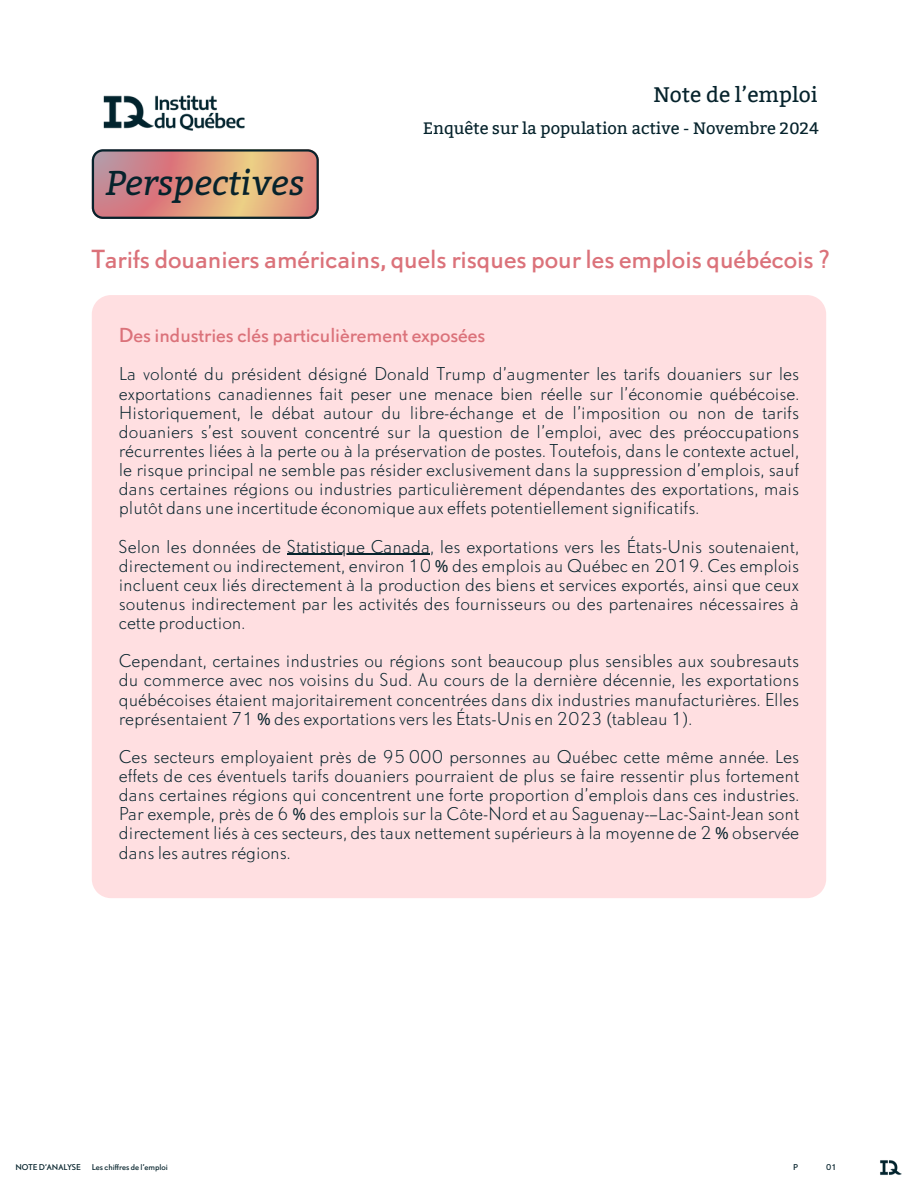
<style>
.page{position:relative;width:918px;height:1188px;background:#fff}
.page>*{position:absolute;margin:0;border:0;box-sizing:border-box;transform-origin:0 0}
.t1{font:italic 34.5px "Bitter";color:#06232c}
.t2{font:23.25px "DTL Nobel T";color:#db727a}
.t3{font:21px "Bitter";color:#06232c}
.t4{font:18px "DTL Nobel T";color:#db727a}
.t5{font:300 16.5px/19.2px "DTL Nobel T";color:#06232c;text-align:justify}
.t6{font:16.5px "Bitter";color:#06232c}
.t7{font:7.5px "DTL Nobel T";color:#06232c}
.s1{font-family:"Noto Sans";font-weight:400}
</style>
<div class="page">
<img style="left:880px;top:1160px;width:22px;height:15px">
<div style="left:92px;top:295px;width:734px;height:603px;background:#ffdfe1"></div>
<img style="left:103px;top:95px;width:142px;height:36px">
<svg style="left:92px;top:149px;width:227px;height:70px;background:#cb907d"></svg>
<hr style="left:287px;top:554px;width:143px;height:1px;background:#06232c">
<p class="t3" style="left:653px;top:83px;width:166px">Note de l’emploi</p>
<h1 class="t1" style="left:106px;top:158px;width:201px">Perspectives</h1>
<p class="t6" style="left:423px;top:118px;width:398px">Enquête sur la population active - Novembre 2024</p>
<p class="t2" style="left:92px;top:243px;width:740px">Tarifs douaniers américains, quels risques pour les emplois québécois ?</p>
<h2 class="t4" style="left:119px;top:323px;width:368px">Des industries clés particulièrement exposées</h2>
<h3 class="t5" style="left:119px;top:364px;width:682px">La volonté du président désigné Donald Trump d’augmenter les tarifs douaniers sur les exportations canadiennes fait peser une menace bien réelle sur l’économie québécoise.<br>Historiquement, le débat autour du libre-échange et de l’imposition ou non de tarifs douaniers s’est souvent concentré sur la question de l’emploi, avec des préoccupations récurrentes liées à la perte ou à la préservation de postes. Toutefois, dans le contexte actuel, le risque principal ne semble pas résider exclusivement dans la suppression d’emplois, sauf dans certaines régions ou industries particulièrement dépendantes des exportations, mais plutôt dans une incertitude économique aux effets potentiellement significatifs.</h3>
<h2 class="t5" style="left:119px;top:536px;width:682px">Selon les données de Statistique Canada, les exportations vers les États-Unis soutenaient,</h2>
<h3 class="t5" style="left:119px;top:556px;width:682px">directement ou indirectement, environ 10 <span class="s1">%</span> des emplois au Québec en 2019. Ces emplois incluent ceux liés directement à la production des biens et services exportés, ainsi que ceux soutenus indirectement par les activités des fournisseurs ou des partenaires nécessaires à cette production.</h3>
<h3 class="t5" style="left:119px;top:651px;width:682px">Cependant, certaines industries ou régions sont beaucoup plus sensibles aux soubresauts</h3>
<h3 class="t5" style="left:119px;top:670px;width:682px">du commerce avec nos voisins du Sud. Au cours de la dernière décennie, les exportations québécoises étaient majoritairement concentrées dans dix industries manufacturières. Elles représentaient 71 <span class="s1">%</span> des exportations vers les États-Unis en 2023 (tableau 1).</h3>
<h3 class="t5" style="left:119px;top:747px;width:682px">Ces secteurs employaient près de 95 000 personnes au Québec cette même année. Les</h3>
<h3 class="t5" style="left:119px;top:766px;width:682px">effets de ces éventuels tarifs douaniers pourraient de plus se faire ressentir plus fortement dans certaines régions qui concentrent une forte proportion d’emplois dans ces industries.<br>Par exemple, près de 6 <span class="s1">%</span> des emplois sur la Côte-Nord et au Saguenay-–Lac-Saint-Jean sont directement liés à ces secteurs, des taux nettement supérieurs à la moyenne de 2 <span class="s1">%</span> observée dans les autres régions.</h3>
<h3 class="t7" style="left:15px;top:1162px;width:67px">NOTE D’ANALYSE</h3>
<h3 class="t7" style="left:92px;top:1162px;width:78px">Les chiffres de l’emploi</h3>
<h4 class="t7" style="left:793px;top:1162px;width:6px">P</h4>
<p class="t7" style="left:826px;top:1162px;width:12px">01</p>
</div>
